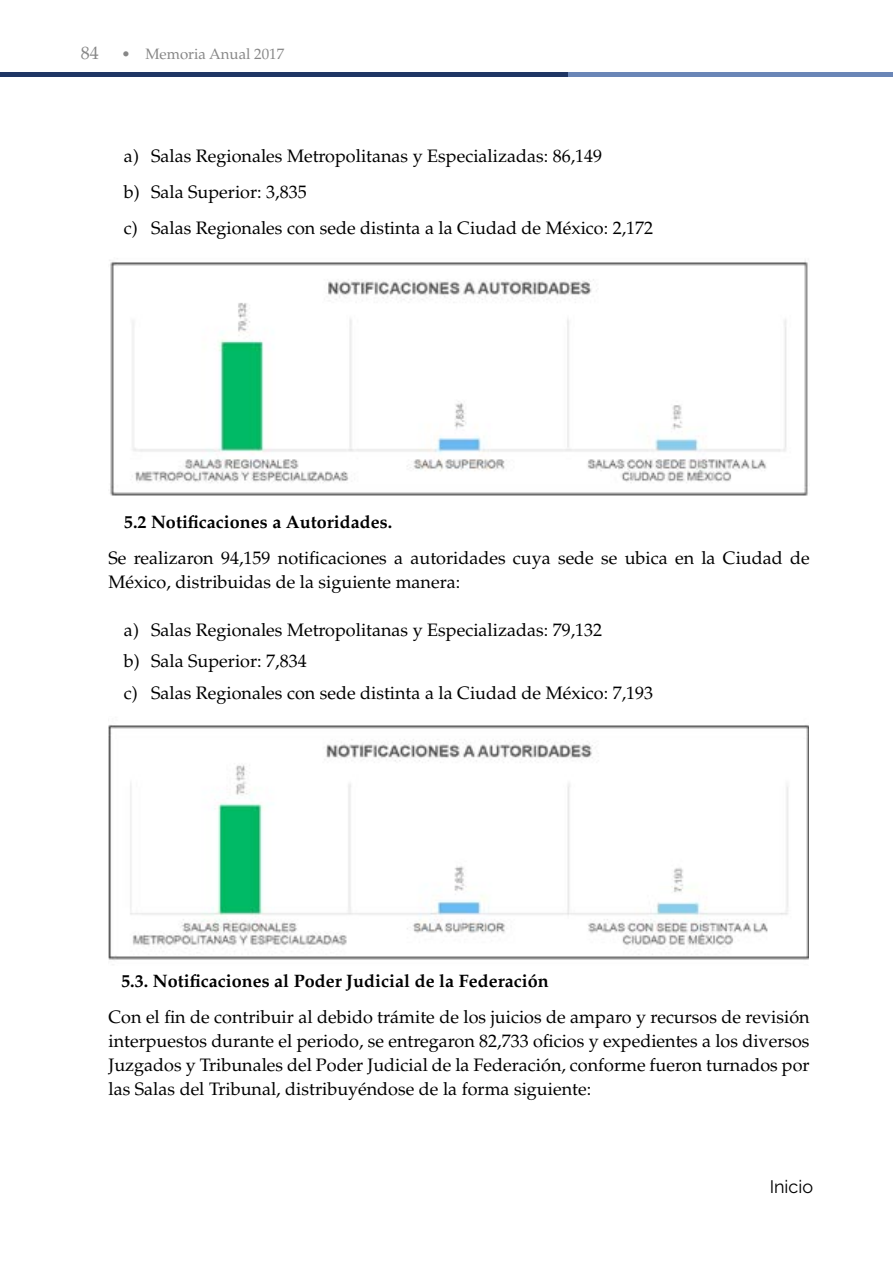
<style>
.page{position:relative;width:893px;height:1263px;background:#fff}
.page>*{position:absolute;margin:0;border:0;box-sizing:border-box;transform-origin:0 0}
.t1{font:18px/24px "Palatino LT Std";color:#000}
.t2{font:700 18px "Palatino LT Std";color:#000}
.t3{font:18px "Raleway";color:#000}
.t4{font:18px "Palatino LT Std";color:#878787}
.t5{font:15px "Palatino LT Std";color:#878787}
</style>
<div class="page">
<div style="left:568px;top:72px;width:325px;height:5px;background:#6a86b7"></div>
<div style="left:0;top:72px;width:568px;height:5px;background:#1f3664"></div>
<img style="left:109px;top:260px;width:699px;height:236px">
<img style="left:108px;top:725px;width:700px;height:235px">
<p class="t4" style="left:81px;top:42px;width:19px">84</p>
<p class="t5" style="left:121px;top:45px;width:164px">• Memoria Anual 2017</p>
<p class="t1" style="left:124px;top:138px;width:531px;line-height:36px">a) Salas Regionales Metropolitanas y Especializadas: 86,149<br>b) Sala Superior: 3,835<br>c) Salas Regionales con sede distinta a la Ciudad de México: 2,172</p>
<p class="t2" style="left:124px;top:511px;width:270px">5.2 Notificaciones a Autoridades.</p>
<p class="t1" style="left:108px;top:546px;width:703px">Se realizaron 94,159 notificaciones a autoridades cuya sede se ubica en la Ciudad de<br>México, distribuidas de la siguiente manera:</p>
<p class="t1" style="left:124px;top:614px;width:531px;line-height:31.5px">a) Salas Regionales Metropolitanas y Especializadas: 79,132<br>b) Sala Superior: 7,834<br>c) Salas Regionales con sede distinta a la Ciudad de México: 7,193</p>
<p class="t2" style="left:121px;top:970px;width:429px">5.3. Notificaciones al Poder Judicial de la Federación</p>
<p class="t1" style="left:108px;top:1005px;width:703px;text-align:justify">Con el fin de contribuir al debido trámite de los juicios de amparo y recursos de revisión interpuestos durante el periodo, se entregaron 82,733 oficios y expedientes a los diversos Juzgados y Tribunales del Poder Judicial de la Federación, conforme fueron turnados por las Salas del Tribunal, distribuyéndose de la forma siguiente:</p>
<p class="t3" style="left:770px;top:1176px;width:45px">Inicio</p>
</div>
